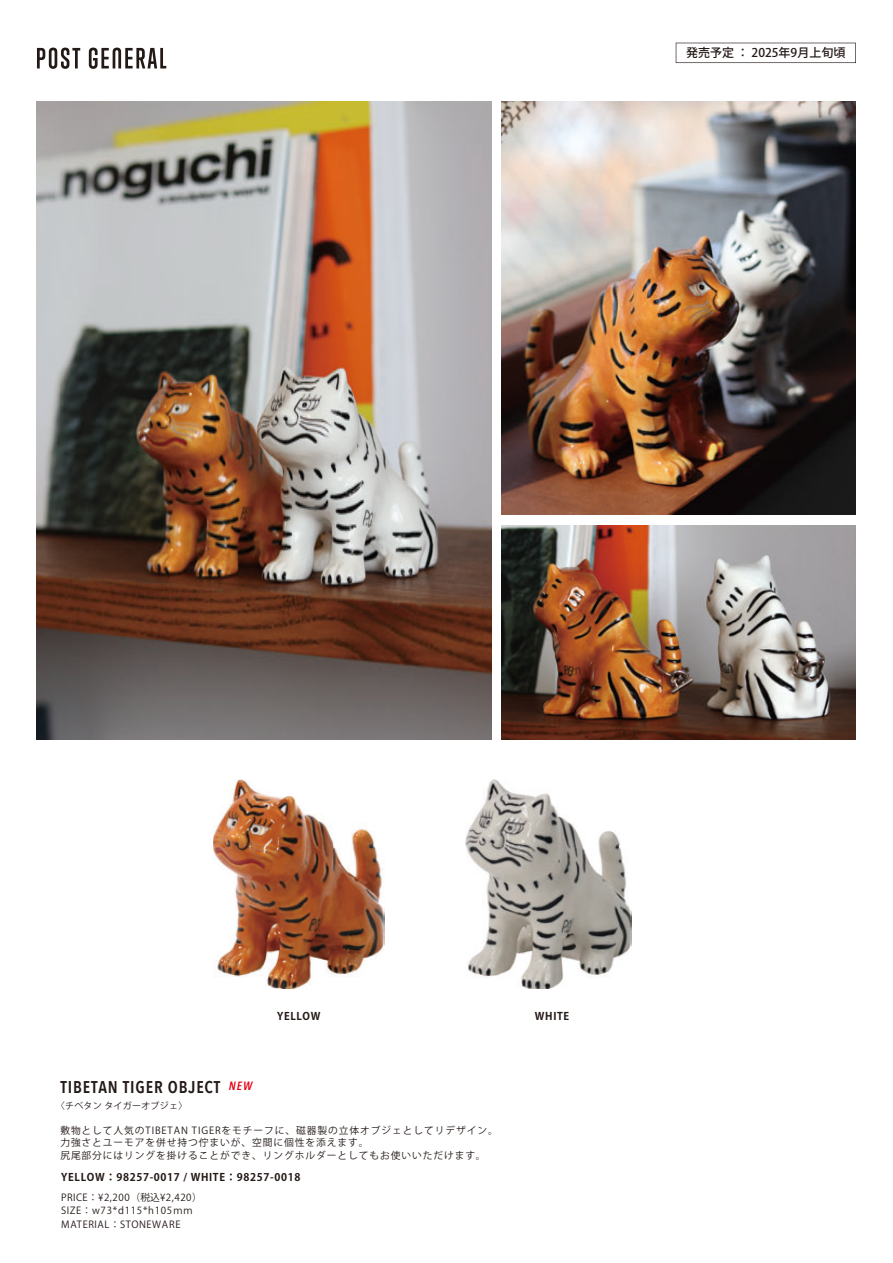
<style>
.page{position:relative;width:893px;height:1263px;background:#fff}
.page>*{position:absolute;margin:0;border:0;box-sizing:border-box;transform-origin:0 0}
.t1{font:600 16.95px "Avenir Next Condensed";letter-spacing:.05em;color:#231916}
.t2{font:500 12px "Koz Go Pr 6 N";color:#231916}
.t3{font:italic 600 12px "Avenir Next Condensed";color:#e60013}
.t4{font:700 10.5px "Koz Go Pr 6 N";letter-spacing:.06em;color:#231916}
.t5{font:9.75px/12.8px "Koz Go Pr 6 N";letter-spacing:.095em;color:#231916}
.t6{font:9.75px/13.6px "Koz Go Pr 6 N";letter-spacing:.055em;color:#231916}
.t7{font:9px "Koz Go Pr 6 N";letter-spacing:.025em;color:#231916}
</style>
<div class="page">
<svg style="left:37px;top:48px;width:43px;height:21px"></svg>
<svg style="left:89px;top:48px;width:77px;height:21px"></svg>
<svg style="left:676px;top:43px;width:180px;height:20px"></svg>
<img style="left:37px;top:102px;width:455px;height:638px">
<img style="left:502px;top:102px;width:354px;height:413px">
<img style="left:502px;top:525px;width:354px;height:215px">
<img style="left:213px;top:779px;width:171px;height:209px">
<img style="left:465px;top:780px;width:166px;height:208px">
<p class="t2" style="left:686px;top:46px;width:161px">発売予定 ： 2025年9月上旬頃</p>
<p class="t4" style="left:277px;top:1010px;width:45px">YELLOW</p>
<p class="t4" style="left:535px;top:1010px;width:36px">WHITE</p>
<h1 class="t1" style="left:60px;top:1073px;width:162px">TIBETAN TIGER OBJECT</h1>
<p class="t7" style="left:56px;top:1100px;width:133px">〈チベタン タイガーオブジェ〉</p>
<p class="t3" style="left:229px;top:1078px;width:25px">NEW</p>
<p class="t5" style="left:60px;top:1124px;width:439px">敷物として人気のTIBETAN TIGERをモチーフに、磁器製の立体オブジェとしてリデザイン。力強さとユーモアを併せ持つ佇まいが、空間に個性を添えます。<br>尻尾部分にはリングを掛けることができ、リングホルダーとしてもお使いいただけます。</p>
<p class="t4" style="left:61px;top:1171px;width:241px">YELLOW：98257-0017 / WHITE：98257-0018</p>
<p class="t6" style="left:61px;top:1190px;width:142px">PRICE：¥2,200（税込¥2,420）<br>SIZE：w73*d115*h105ｍｍ<br>MATERIAL：STONEWARE</p>
</div>
